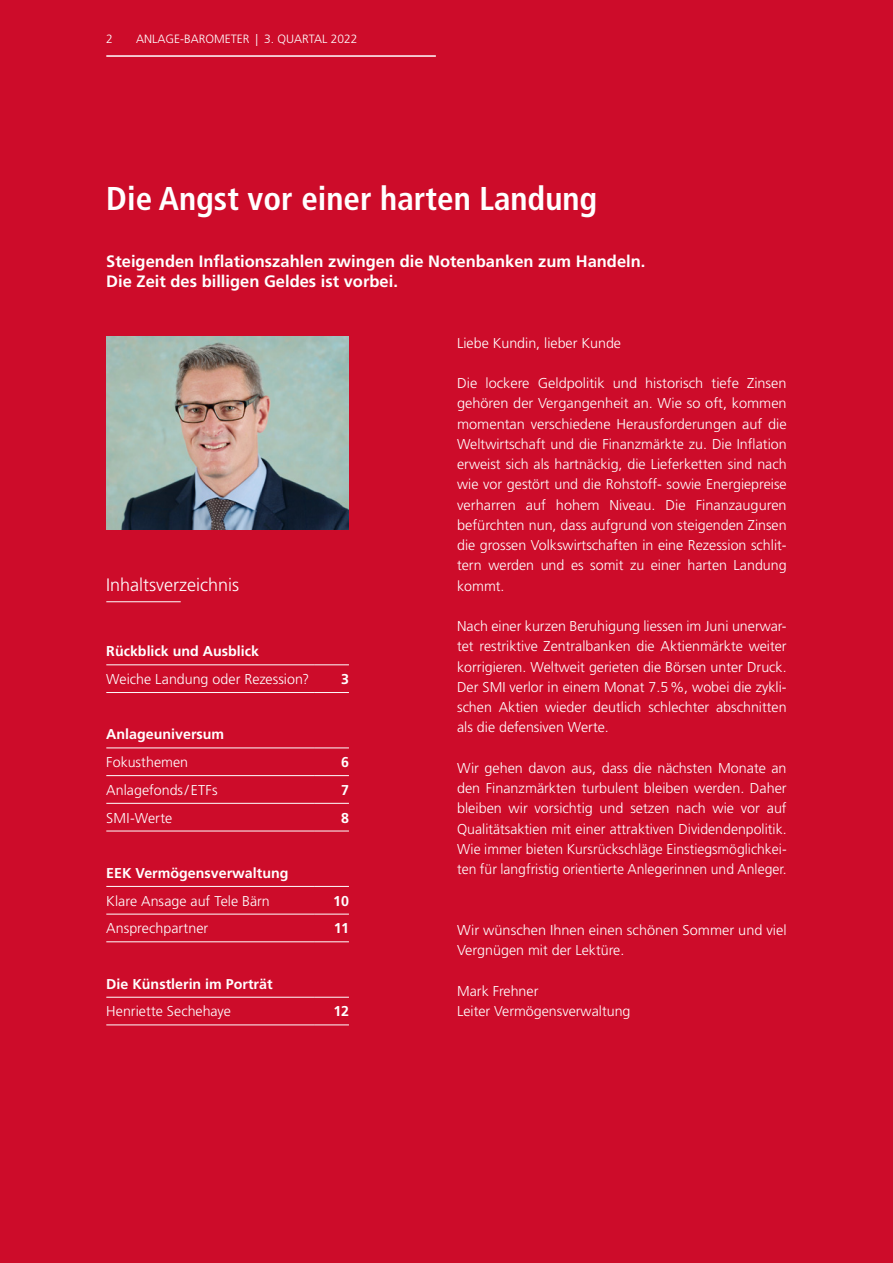
<style>
.page{position:relative;width:893px;height:1263px;background:#cd0c2a}
.page>*{position:absolute;margin:0;border:0;box-sizing:border-box;transform-origin:0 0}
.t1{font:700 condensed 33px "Frutiger LT Std";color:#fff}
.t2{font:300 18px "Frutiger LT Std";color:#fff}
.t3{font:700 16.5px/20.2px "Frutiger LT Std";color:#fff}
.t4{font:300 14.25px/20.2px "Frutiger LT Std";color:#fff;text-align:justify}
.t5{font:700 14.25px "Frutiger LT Std";color:#fff}
.t6{font:300 12px "Frutiger LT Std";color:#fff}
</style>
<div class="page">
<hr style="left:106px;top:601px;width:75px;height:1px;background:#fff">
<hr style="left:106px;top:664px;width:209px;height:1px;background:#fff">
<hr style="left:315px;top:664px;width:34px;height:1px;background:#fff">
<hr style="left:106px;top:692px;width:209px;height:1px;background:#fff">
<hr style="left:315px;top:692px;width:34px;height:1px;background:#fff">
<hr style="left:106px;top:748px;width:209px;height:1px;background:#fff">
<hr style="left:315px;top:748px;width:34px;height:1px;background:#fff">
<hr style="left:106px;top:775px;width:209px;height:1px;background:#fff">
<hr style="left:315px;top:775px;width:34px;height:1px;background:#fff">
<hr style="left:106px;top:803px;width:209px;height:1px;background:#fff">
<hr style="left:315px;top:803px;width:34px;height:1px;background:#fff">
<hr style="left:106px;top:831px;width:209px;height:1px;background:#fff">
<hr style="left:315px;top:831px;width:34px;height:1px;background:#fff">
<hr style="left:106px;top:886px;width:209px;height:1px;background:#fff">
<hr style="left:315px;top:886px;width:34px;height:1px;background:#fff">
<hr style="left:106px;top:914px;width:209px;height:1px;background:#fff">
<hr style="left:315px;top:914px;width:34px;height:1px;background:#fff">
<hr style="left:106px;top:941px;width:209px;height:1px;background:#fff">
<hr style="left:315px;top:941px;width:34px;height:1px;background:#fff">
<hr style="left:106px;top:997px;width:209px;height:1px;background:#fff">
<hr style="left:315px;top:997px;width:34px;height:1px;background:#fff">
<hr style="left:106px;top:1025px;width:209px;height:1px;background:#fff">
<hr style="left:315px;top:1025px;width:34px;height:1px;background:#fff">
<hr style="left:106px;top:55px;width:330px;height:2px;background:#fff">
<img style="left:106px;top:336px;width:242px;height:193px">
<p class="t6" style="left:106px;top:32px;width:8px">2</p>
<p class="t6" style="left:136px;top:32px;width:223px">ANLAGE-BAROMETER | 3. QUARTAL 2022</p>
<h1 class="t1" style="left:106px;top:179px;width:493px">Die Angst vor einer harten Landung</h1>
<p class="t3" style="left:106px;top:251px;width:541px">Steigenden Inflationszahlen zwingen die Notenbanken zum Handeln.<br>Die Zeit des billigen Geldes ist vorbei.</p>
<p class="t2" style="left:106px;top:574px;width:134px">Inhaltsverzeichnis</p>
<p class="t5" style="left:106px;top:643px;width:154px">Rückblick und Ausblick</p>
<p class="t4" style="left:106px;top:669px;width:204px">Weiche Landung oder Rezession?</p>
<p class="t5" style="left:341px;top:671px;width:9px">3</p>
<p class="t5" style="left:106px;top:726px;width:119px">Anlageuniversum</p>
<p class="t4" style="left:106px;top:752px;width:83px">Fokusthemen</p>
<p class="t5" style="left:341px;top:754px;width:9px">6</p>
<p class="t4" style="left:106px;top:780px;width:113px">Anlagefonds/ETFs</p>
<p class="t5" style="left:341px;top:781px;width:9px">7</p>
<p class="t4" style="left:106px;top:808px;width:67px">SMI-Werte</p>
<p class="t5" style="left:341px;top:809px;width:9px">8</p>
<p class="t5" style="left:106px;top:865px;width:184px">EEK Vermögensverwaltung</p>
<p class="t4" style="left:106px;top:891px;width:165px">Klare Ansage auf Tele Bärn</p>
<p class="t5" style="left:333px;top:892px;width:17px">10</p>
<p class="t4" style="left:106px;top:918px;width:103px">Ansprechpartner</p>
<p class="t5" style="left:334px;top:920px;width:17px">11</p>
<p class="t5" style="left:106px;top:975px;width:168px">Die Künstlerin im Porträt</p>
<p class="t4" style="left:106px;top:1001px;width:126px">Henriette Sechehaye</p>
<p class="t5" style="left:333px;top:1003px;width:17px">12</p>
<p class="t4" style="left:457px;top:333px;width:165px">Liebe Kundin, lieber Kunde</p>
<p class="t4" style="left:457px;top:373px;width:331px">Die lockere Geldpolitik und historisch tiefe Zinsen gehören der Vergangenheit an. Wie so oft, kommen momentan verschiedene Herausforderungen auf die Weltwirtschaft und die Finanzmärkte zu. Die Inflation erweist sich als hartnäckig, die Lieferketten sind nach wie vor gestört und die Rohstoff- sowie Energiepreise verharren auf hohem Niveau. Die Finanzauguren befürchten nun, dass aufgrund von steigenden Zinsen die grossen Volkswirtschaften in eine Rezession schlit&shy;tern werden und es somit zu einer harten Landung kommt.</p>
<p class="t4" style="left:457px;top:616px;width:331px">Nach einer kurzen Beruhigung liessen im Juni unerwar&shy;tet restriktive Zentralbanken die Aktienmärkte weiter korrigieren. Weltweit gerieten die Börsen unter Druck.<br>Der SMI verlor in einem Monat 7.5%, wobei die zykli&shy;schen Aktien wieder deutlich schlechter abschnitten als die defensiven Werte.</p>
<p class="t4" style="left:457px;top:758px;width:331px">Wir gehen davon aus, dass die nächsten Monate an den Finanzmärkten turbulent bleiben werden. Daher bleiben wir vorsichtig und setzen nach wie vor auf Qualitätsaktien mit einer attraktiven Dividendenpolitik.<br>Wie immer bieten Kursrückschläge Einstiegsmöglichkei&shy;ten für langfristig orientierte Anlegerinnen und Anleger.</p>
<p class="t4" style="left:457px;top:920px;width:331px">Wir wünschen Ihnen einen schönen Sommer und viel<br>Vergnügen mit der Lektüre.</p>
<p class="t4" style="left:457px;top:981px;width:175px">Mark Frehner<br>Leiter Vermögensverwaltung</p>
</div>
